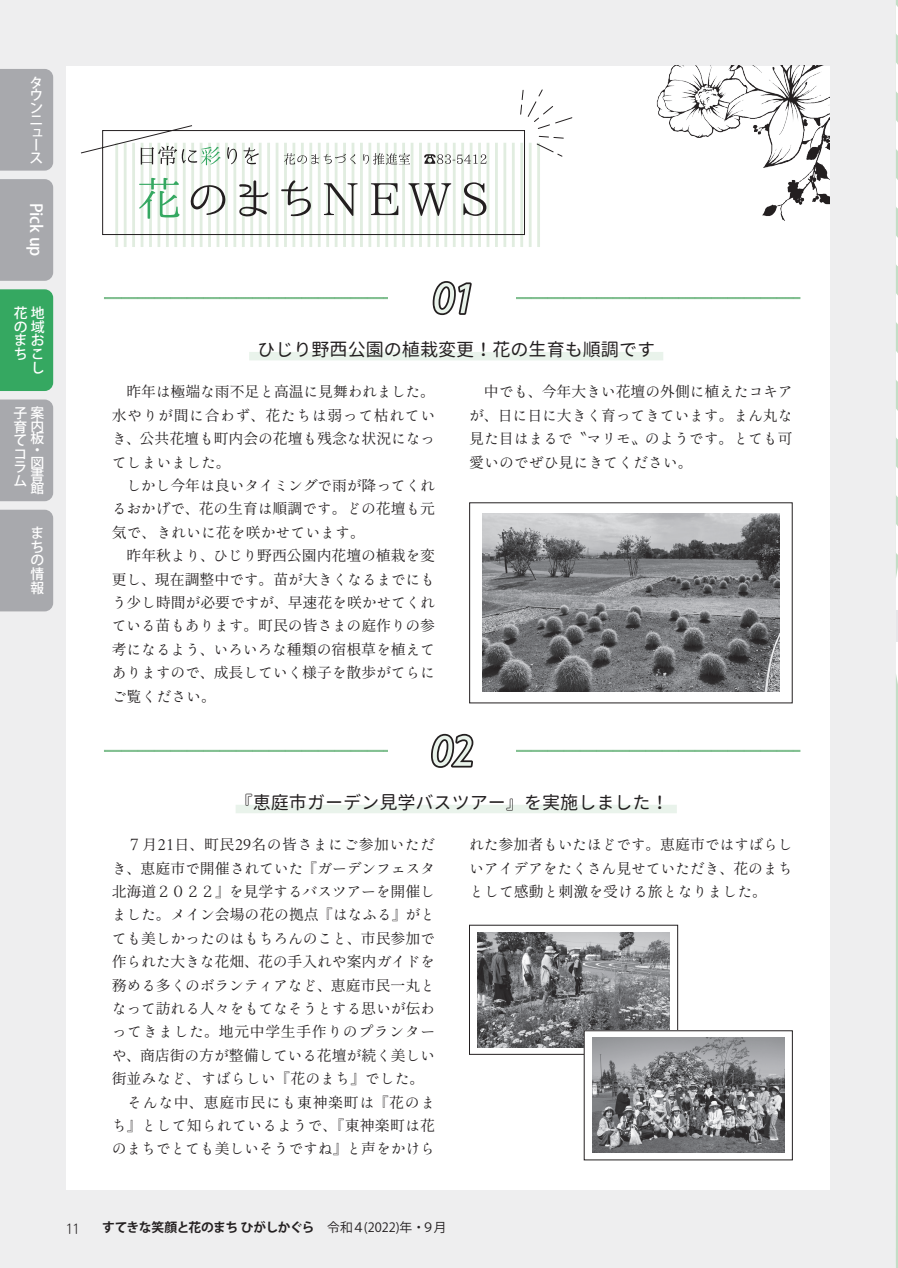
<style>
.page{position:relative;width:898px;height:1268px;background:#fff}
.page>*{position:absolute;margin:0;border:0;box-sizing:border-box;transform-origin:0 0}
.t1{font:18px "Gen Jyuu Gothic";color:#231f20}
.t2{font:500 16.5px "Koz Go Pro";letter-spacing:-.005em;color:#fff}
.t3{font:15.9px "DF Maru Gothic Std W3";color:#231f20}
.t4{font:14.85px/23.4px "Gen Ei Chikugo Min 3 R";letter-spacing:-.01em;color:#231f20}
.t5{font:500 13.8px/12.5px "Koz Go Pro";color:#fff}
.t6{font:700 12.75px "Koz Go Pro";letter-spacing:-.045em;color:#231f20}
.s1{font-weight:400}
</style>
<div class="page">
<div style="left:0;top:0;width:895px;height:1267px;background:#eeeeef"></div>
<div style="left:66px;top:66px;width:763px;height:1122px;background:#fff"></div>
<img style="left:656px;top:66px;width:173px;height:155px">
<hr style="left:895px;top:610px;width:2px;height:31px;background:#e6e7e9">
<svg style="left:81px;top:130px;width:34px;height:105px"></svg>
<svg style="left:115px;top:89px;width:457px;height:158px"></svg>
<svg style="left:104px;top:733px;width:696px;height:34px"></svg>
<div style="left:235px;top:804px;width:441px;height:9px;background:#e9f3eb"></div>
<img style="left:477px;top:932px;width:192px;height:114px">
<div style="left:584px;top:1030px;width:208px;height:129px;background:#fff"></div>
<img style="left:592px;top:1037px;width:192px;height:115px">
<div style="left:249px;top:352px;width:414px;height:8px;background:#e9f3eb"></div>
<svg style="left:104px;top:281px;width:696px;height:34px"></svg>
<img style="left:482px;top:514px;width:297px;height:177px">
<div style="left:0;top:179px;width:53px;height:102px;background:#a8a9ad"></div>
<div style="left:0;top:69px;width:53px;height:101px;background:#a8a9ad"></div>
<div style="left:0;top:289px;width:53px;height:102px;background:#35a861"></div>
<div style="left:0;top:399px;width:53px;height:102px;background:#a8a9ad"></div>
<div style="left:0;top:509px;width:53px;height:102px;background:#a8a9ad"></div>
<svg style="left:895px;top:0;width:3px;height:578px"></svg>
<svg style="left:895px;top:673px;width:3px;height:595px;background:#d0e2d2"></svg>
<p class="t5" style="left:30px;top:77px;width:14px">タウンニュース</p>
<p class="t2" style="left:47px;top:203px;width:55px;rotate:90deg">Pick up</p>
<p class="t5" style="left:14px;top:306px;width:32px;line-height:13.8px;text-align:right">花地の域まおちこし</p>
<p class="t5" style="left:13px;top:407px;width:32px;line-height:13.5px">子案育内て<br>コ<br>ラ<br>ム</p>
<p class="t5" style="left:30px;top:432px;width:15px">板・図書館</p>
<p class="t5" style="left:31px;top:526px;width:15px;line-height:13.8px;text-align:justify">まちの情報</p>
<p class="t1" style="left:257px;top:336px;width:399px">ひじり野西公園の植栽変更！花の生育も順調です</p>
<p class="t4" style="left:112px;top:379px;width:325px">　昨年は極端な雨不足と高温に見舞われました。水やりが間に合わず、花たちは弱って枯れていき、公共花壇も町内会の花壇も残念な状況になってしまいました。<br>　しかし今年は良いタイミングで雨が降ってくれるおかげで、花の生育は順調です。どの花壇も元気で、きれいに花を咲かせています。<br>　昨年秋より、ひじり野西公園内花壇の植栽を変更し、現在調整中です。苗が大きくなるまでにもう少し時間が必要ですが、早速花を咲かせてくれている苗もあります。町民の皆さまの庭作りの参考になるよう、いろいろな種類の宿根草を植えてありますので、成長していく様子を散歩がてらにご覧ください。</p>
<p class="t4" style="left:469px;top:379px;width:325px;text-align:justify">　中でも、今年大きい花壇の外側に植えたコキアが、日に日に大きく育ってきています。まん丸な見た目はまるで〝マリモ〟のようです。とても可愛いのでぜひ見にきてください。</p>
<p class="t1" style="left:234px;top:789px;width:435px">『恵庭市ガーデン見学バスツアー』を実施しました！</p>
<p class="t4" style="left:112px;top:831px;width:325px">　７月21日、町民29名の皆さまにご参加いただき、恵庭市で開催されていた『ガーデンフェスタ北海道２０２２』を見学するバスツアーを開催しました。メイン会場の花の拠点『はなふる』がとても美しかったのはもちろんのこと、市民参加で作られた大きな花畑、花の手入れや案内ガイドを務める多くのボランティアなど、恵庭市民一丸となって訪れる人々をもてなそうとする思いが伝わってきました。地元中学生手作りのプランターや、商店街の方が整備している花壇が続く美しい街並みなど、すばらしい『花のまち』でした。　そんな中、恵庭市民にも東神楽町は『花のまち』として知られているようで、『東神楽町は花のまちでとても美しいそうですね』と声をかけら</p>
<p class="t4" style="left:469px;top:831px;width:325px;text-align:justify">れた参加者もいたほどです。恵庭市ではすばらしいアイデアをたくさん見せていただき、花のまちとして感動と刺激を受ける旅となりました。</p>
<p class="t3" style="left:66px;top:1219px;width:17px">11</p>
<p class="t6" style="left:102px;top:1219px;width:345px">すてきな笑顔と花のまち ひがしかぐら <span class="s1">令和４(2022)年・９月</span></p>
</div>
